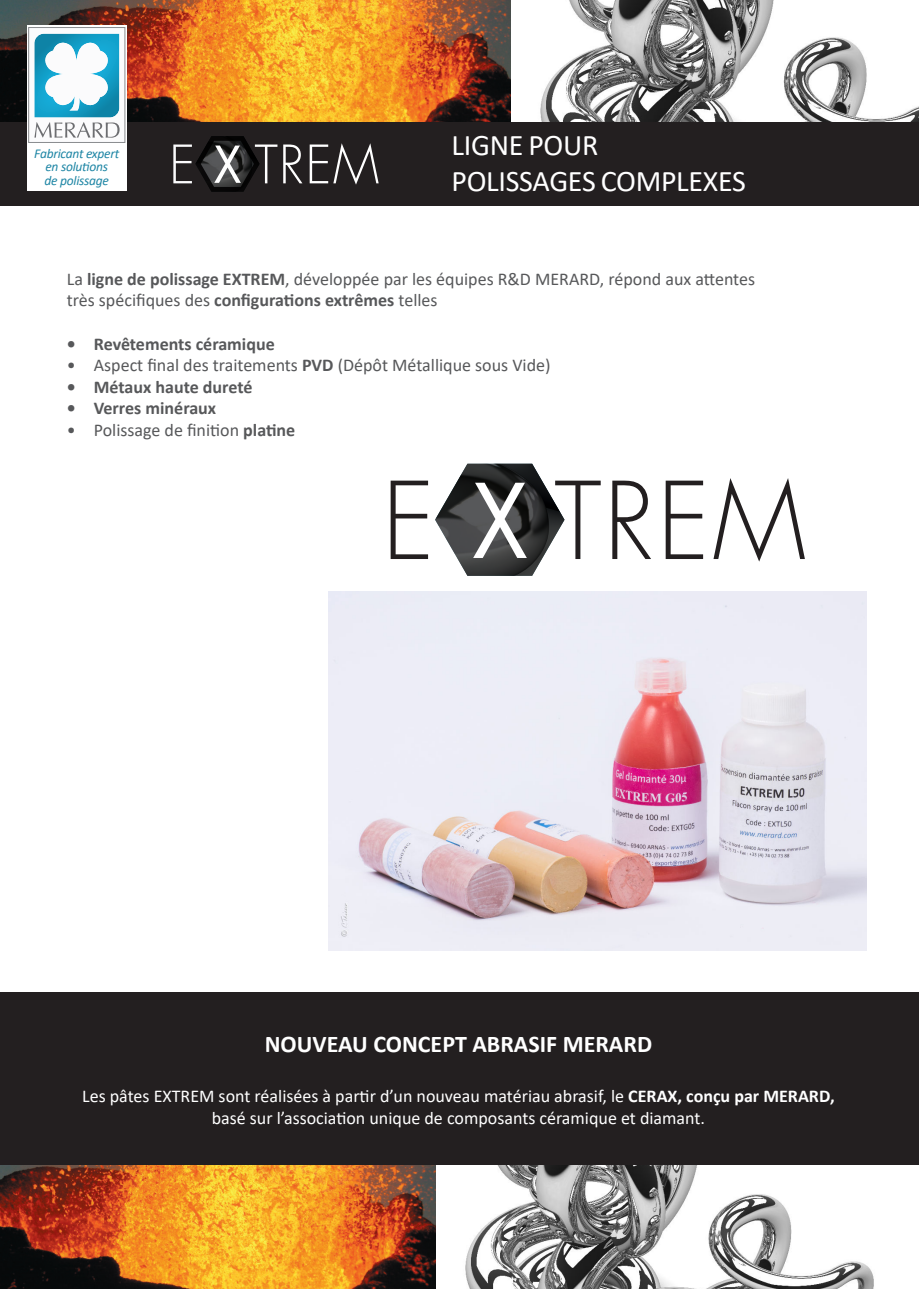
<style>
.page{position:relative;width:919px;height:1289px;background:#fff}
.page>*{position:absolute;margin:0;border:0;box-sizing:border-box;transform-origin:0 0}
.t1{font:30px/36px "Calibri";letter-spacing:-.01em;color:#fff}
.t2{font:700 24px "Calibri";color:#fff}
.t3{font:18px/21.6px "Calibri";color:#57585a}
.t4{font:18px/21.6px "Calibri";color:#fff;text-align:center}
.t5{font:700 18px "Calibri";color:#57585a}
.t6{font:italic 13.5px/13.5px "Calibri";letter-spacing:-.02em;color:#1f86a5;text-align:center}
.s1{font-weight:700}
</style>
<div class="page">
<img style="left:435px;top:1164px;width:483px;height:124px">
<img style="left:0;top:1164px;width:435px;height:124px">
<img style="left:510px;top:0;width:408px;height:123px">
<img style="left:0;top:0;width:510px;height:123px">
<div style="left:0;top:123px;width:918px;height:83px;background:#231f20"></div>
<div style="left:27px;top:26px;width:99px;height:165px;background:#fff"></div>
<div style="left:0;top:992px;width:918px;height:172px;background:#231f20"></div>
<div style="left:29px;top:28px;width:96px;height:114px;background:#fbfbfc"></div>
<div style="left:28px;top:27px;width:97px;height:115px;border:1px solid #8a8c8f"></div>
<svg style="left:34px;top:34px;width:86px;height:104px"></svg>
<img style="left:328px;top:591px;width:538px;height:359px">
<svg style="left:390px;top:480px;width:38px;height:79px"></svg>
<svg style="left:435px;top:463px;width:369px;height:113px"></svg>
<svg style="left:173px;top:136px;width:205px;height:56px"></svg>
<p class="t6" style="left:34px;top:148px;width:86px">Fabricant expert en solutions<br>de polissage</p>
<h1 class="t1" style="left:451px;top:130px;width:296px">LIGNE POUR<br>POLISSAGES COMPLEXES</h1>
<p class="t3" style="left:67px;top:269px;width:689px">La <span class="s1">ligne de polissage EXTREM</span>, développée par les équipes R&amp;D MERARD, répond aux attentes très spécifiques des <span class="s1">configurations extrêmes</span> telles</p>
<p class="t5" style="left:67px;top:335px;width:209px">• Revêtements céramique</p>
<p class="t3" style="left:67px;top:356px;width:485px">• Aspect final des traitements <span class="s1">PVD</span> (Dépôt Métallique sous Vide)</p>
<p class="t5" style="left:67px;top:378px;width:187px">• Métaux haute dureté</p>
<p class="t5" style="left:67px;top:399px;width:151px">• Verres minéraux</p>
<p class="t3" style="left:67px;top:420px;width:230px">• Polissage de finition <span class="s1">platine</span></p>
<h2 class="t2" style="left:265px;top:1032px;width:389px">NOUVEAU CONCEPT ABRASIF MERARD</h2>
<p class="t4" style="left:82px;top:1085px;width:754px">Les pâtes EXTREM sont réalisées à partir d’un nouveau matériau abrasif, le <span class="s1">CERAX, conçu par MERARD, </span>basé sur l’association unique de composants céramique et diamant.</p>
</div>
